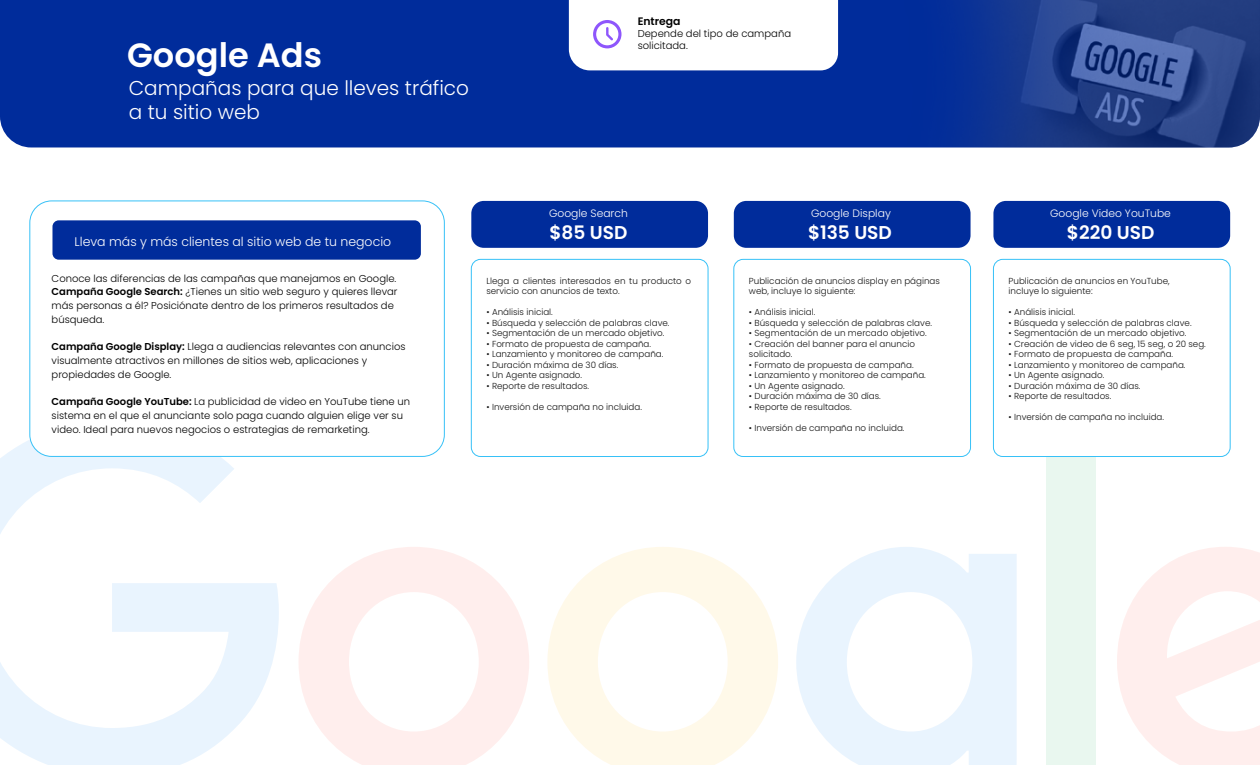
<style>
.page{position:relative;width:1260px;height:765px;background:#fff}
.page>*{position:absolute;margin:0;border:0;box-sizing:border-box;transform-origin:0 0}
.t1{font:600 33.62px "Poppins";color:#fff}
.t2{font:300 20px/24px "Poppins";color:#fff}
.t3{font:600 18.62px "Poppins";color:#fff}
.t4{font:300 12.5px "Poppins";color:#fff}
.t5{font:600 10.88px "Poppins";color:#000}
.t6{font:300 10.75px "Poppins";color:#fff}
.t7{font:300 10px/13.8px "Poppins";color:#000}
.t8{font:300 8.75px/10.5px "Poppins";color:#141414}
.s1{font-weight:600}
</style>
<div class="page">
<div style="left:0;top:0;width:902px;height:147px;background:#002c9b"></div>
<img style="left:902px;top:0;width:358px;height:147px">
<svg style="left:569px;top:0;width:269px;height:70px"></svg>
<svg style="left:299px;top:547px;width:230px;height:218px;fill:#ffeeed"></svg>
<svg style="left:547px;top:547px;width:231px;height:218px;fill:#fff9e9"></svg>
<svg style="left:796px;top:547px;width:221px;height:218px;fill:#e9f4fe"></svg>
<div style="left:1046px;top:433px;width:50px;height:332px;background:#e9f7ef"></div>
<svg style="left:1117px;top:547px;width:143px;height:218px"></svg>
<svg style="left:0;top:440px;width:279px;height:325px"></svg>
<div style="left:30px;top:201px;width:414px;height:255px;background:#fff;border-radius:22px"></div>
<div style="left:29px;top:200px;width:416px;height:257px;border:1px solid #37c1f7;border-radius:22px"></div>
<div style="left:52px;top:220px;width:369px;height:40px;background:#002c9b;border-radius:6px"></div>
<div style="left:734px;top:201px;width:237px;height:47px;background:#002c9b;border-radius:13px"></div>
<div style="left:733px;top:259px;width:238px;height:198px;border:1px solid #37c1f7;border-radius:9px"></div>
<div style="left:993px;top:201px;width:237px;height:47px;background:#002c9b;border-radius:13px"></div>
<div style="left:993px;top:259px;width:237px;height:198px;background:#fff;border-radius:9px"></div>
<div style="left:993px;top:259px;width:238px;height:198px;border:1px solid #37c1f7;border-radius:9px"></div>
<div style="left:471px;top:201px;width:237px;height:47px;background:#002c9b;border-radius:13px"></div>
<div style="left:471px;top:259px;width:238px;height:198px;border:1px solid #37c1f7;border-radius:9px"></div>
<h1 class="t1" style="left:127px;top:36px;width:197px">Google Ads</h1>
<h2 class="t2" style="left:129px;top:76px;width:342px">Campañas para que lleves tráfico a tu sitio web</h2>
<p class="t5" style="left:638px;top:15px;width:44px">Entrega</p>
<p class="t7" style="left:638px;top:28px;width:155px;line-height:12px">Depende del tipo de campaña solicitada.</p>
<h3 class="t4" style="left:75px;top:235px;width:318px">Lleva más y más clientes al sitio web de tu negocio</h3>
<p class="t7" style="left:52px;top:271px;width:347px">Conoce las diferencias de las campañas que manejamos en Google.<br><span class="s1">Campaña Google Search:</span> ¿Tienes un sitio web seguro y quieres llevar más personas a él? Posiciónate dentro de los primeros resultados de búsqueda.</p>
<p class="t7" style="left:52px;top:340px;width:355px"><span class="s1">Campaña Google Display:</span> Llega a audiencias relevantes con anuncios visualmente atractivos en millones de sitios web, aplicaciones y propiedades de Google.</p>
<p class="t7" style="left:52px;top:395px;width:360px"><span class="s1">Campaña Google YouTube:</span> La publicidad de video en YouTube tiene un sistema en el que el anunciante solo paga cuando alguien elige ver su video. Ideal para nuevos negocios o estrategias de remarketing.</p>
<p class="t6" style="left:549px;top:207px;width:80px">Google Search</p>
<h3 class="t3" style="left:549px;top:222px;width:80px">$85 USD</h3>
<p class="t8" style="left:486px;top:276px;width:206px">Llega a clientes interesados en tu producto o servicio con anuncios de texto.</p>
<p class="t8" style="left:486px;top:307px;width:68px">• Análisis inicial.</p>
<p class="t8" style="left:486px;top:318px;width:185px">• Búsqueda y selección de palabras clave.</p>
<p class="t8" style="left:486px;top:328px;width:179px">• Segmentación de un mercado objetivo.</p>
<p class="t8" style="left:486px;top:339px;width:166px">• Formato de propuesta de campaña.</p>
<p class="t8" style="left:486px;top:349px;width:178px">• Lanzamiento y monitoreo de campaña.</p>
<p class="t8" style="left:486px;top:360px;width:133px">• Duración máxima de 30 días.</p>
<p class="t8" style="left:486px;top:370px;width:97px">• Un Agente asignado.</p>
<p class="t8" style="left:486px;top:381px;width:104px">• Reporte de resultados.</p>
<p class="t8" style="left:486px;top:402px;width:157px">• Inversión de campaña no incluida.</p>
<p class="t6" style="left:811px;top:207px;width:81px">Google Display</p>
<h3 class="t3" style="left:808px;top:222px;width:85px">$135 USD</h3>
<p class="t8" style="left:749px;top:276px;width:193px">Publicación de anuncios display en páginas web, incluye lo siguiente:</p>
<p class="t8" style="left:749px;top:307px;width:68px">• Análisis inicial.</p>
<p class="t8" style="left:749px;top:318px;width:185px">• Búsqueda y selección de palabras clave.</p>
<p class="t8" style="left:749px;top:328px;width:179px">• Segmentación de un mercado objetivo.</p>
<p class="t8" style="left:749px;top:339px;width:168px">• Creación del banner para el anuncio solicitado.</p>
<p class="t8" style="left:749px;top:360px;width:166px">• Formato de propuesta de campaña.</p>
<p class="t8" style="left:749px;top:370px;width:178px">• Lanzamiento y monitoreo de campaña.</p>
<p class="t8" style="left:749px;top:381px;width:97px">• Un Agente asignado.</p>
<p class="t8" style="left:749px;top:391px;width:133px">• Duración máxima de 30 días.</p>
<p class="t8" style="left:749px;top:402px;width:104px">• Reporte de resultados.</p>
<p class="t8" style="left:749px;top:423px;width:157px">• Inversión de campaña no incluida.</p>
<p class="t6" style="left:1050px;top:207px;width:122px">Google Video YouTube</p>
<h3 class="t3" style="left:1067px;top:222px;width:89px">$220 USD</h3>
<p class="t8" style="left:1009px;top:276px;width:163px">Publicación de anuncios en YouTube, incluye lo siguiente:</p>
<p class="t8" style="left:1009px;top:307px;width:68px">• Análisis inicial.</p>
<p class="t8" style="left:1009px;top:318px;width:185px">• Búsqueda y selección de palabras clave.</p>
<p class="t8" style="left:1009px;top:328px;width:179px">• Segmentación de un mercado objetivo.</p>
<p class="t8" style="left:1009px;top:339px;width:199px">• Creación de video de 6 seg, 15 seg, o 20 seg.</p>
<p class="t8" style="left:1009px;top:349px;width:166px">• Formato de propuesta de campaña.</p>
<p class="t8" style="left:1009px;top:360px;width:178px">• Lanzamiento y monitoreo de campaña.</p>
<p class="t8" style="left:1009px;top:370px;width:97px">• Un Agente asignado.</p>
<p class="t8" style="left:1009px;top:381px;width:133px">• Duración máxima de 30 días.</p>
<p class="t8" style="left:1009px;top:391px;width:104px">• Reporte de resultados.</p>
<p class="t8" style="left:1009px;top:412px;width:157px">• Inversión de campaña no incluida.</p>
</div>
